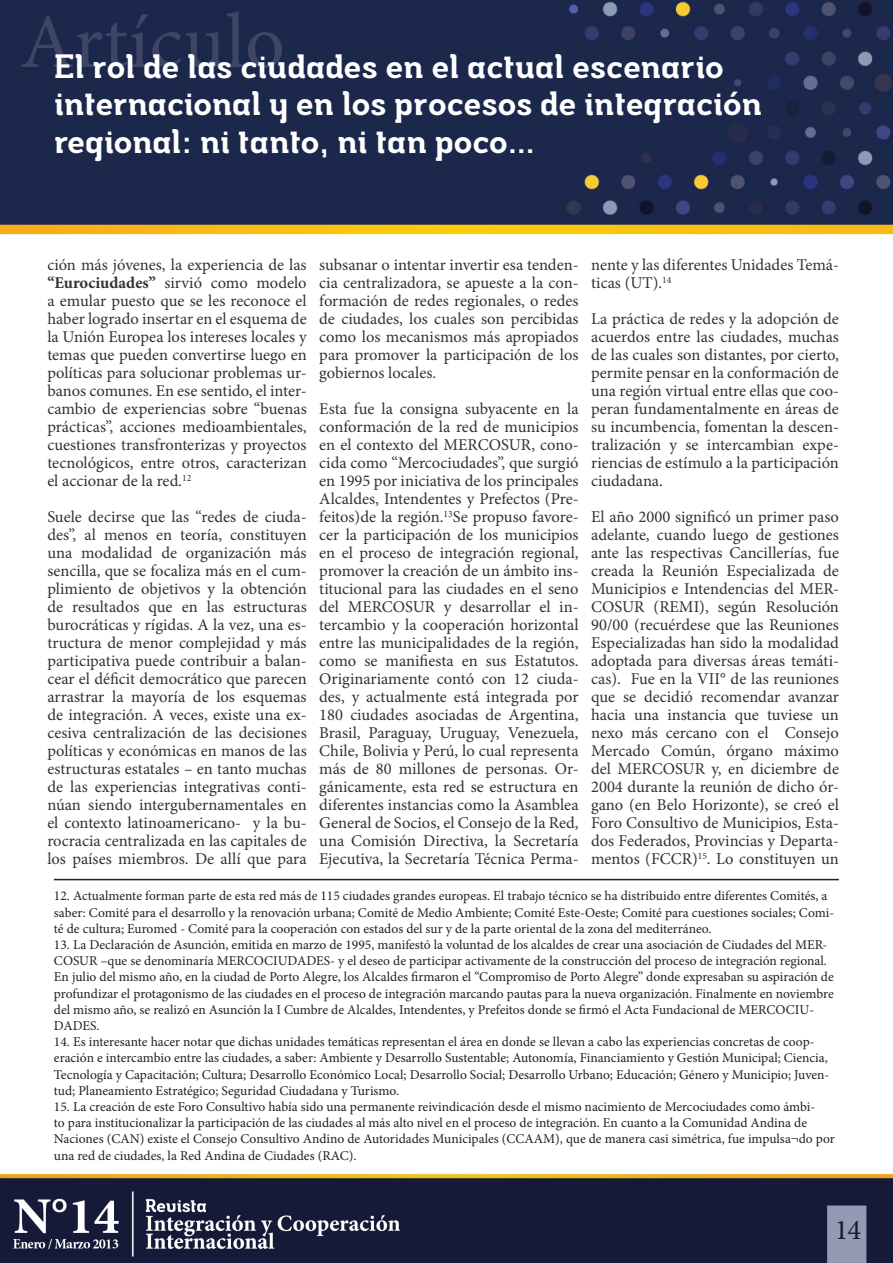
<style>
.page{position:relative;width:893px;height:1263px;background:#fff}
.page>*{position:absolute;margin:0;border:0;box-sizing:border-box;transform-origin:0 0}
.t1{font:700 31.5px/37.8px "Musket";color:#fff}
.t2{font:28.5px "Minion Pro";color:#151a38}
.t3{font:16.5px/18px "Minion Pro";color:#333233;text-align:justify}
.t4{font:13.5px/16.2px "Minion Pro";color:#231f20}
.s1{font-weight:700}
</style>
<div class="page">
<img style="left:0;top:0;width:893px;height:1263px">
<hr style="left:54px;top:879px;width:785px;height:1px;background:#231f20">
<h1 class="t1" style="left:54px;top:49px;width:709px">El rol de las ciudades en el actual escenario internacional y en los procesos de integración regional: ni tanto, ni tan poco…</h1>
<p class="t3" style="left:47px;top:256px;width:261px">ción más jóvenes, la experiencia de las <span class="s1">“Eurociudades”</span> sirvió como modelo a emular puesto que se les reconoce el haber logrado insertar en el esquema de la Unión Europea los intereses locales y temas que pueden convertirse luego en políticas para solucionar problemas ur&shy;banos comunes. En ese sentido, el inter&shy;cambio de experiencias sobre “buenas prácticas”, acciones medioambientales, cuestiones transfronterizas y proyectos tecnológicos, entre otros, caracterizan el accionar de la red.<sup>12</sup></p>
<p class="t3" style="left:47px;top:508px;width:261px">Suele decirse que las “redes de ciuda&shy;des”, al menos en teoría, constituyen una modalidad de organización más sencilla, que se focaliza más en el cum&shy;plimiento de objetivos y la obtención de resultados que en las estructuras burocráticas y rígidas. A la vez, una es&shy;tructura de menor complejidad y más participativa puede contribuir a balan&shy;cear el déficit democrático que parecen arrastrar la mayoría de los esquemas de integración. A veces, existe una ex&shy;cesiva centralización de las decisiones políticas y económicas en manos de las estructuras estatales – en tanto muchas de las experiencias integrativas conti&shy;núan siendo intergubernamentales en el contexto latinoamericano- y la bu&shy;rocracia centralizada en las capitales de los países miembros. De allí que para</p>
<p class="t3" style="left:591px;top:256px;width:249px">nente y las diferentes Unidades Temá&shy;ticas (UT).<sup>14</sup></p>
<p class="t3" style="left:591px;top:310px;width:249px">La práctica de redes y la adopción de acuerdos entre las ciudades, muchas de las cuales son distantes, por cierto, permite pensar en la conformación de una región virtual entre ellas que coo&shy;peran fundamentalmente en áreas de su incumbencia, fomentan la descen&shy;tralización y se intercambian expe&shy;riencias de estímulo a la participación ciudadana.</p>
<p class="t3" style="left:591px;top:508px;width:249px">El año 2000 significó un primer paso adelante, cuando luego de gestiones ante las respectivas Cancillerías, fue creada la Reunión Especializada de Municipios e Intendencias del MER-COSUR (REMI), según Resolución 90/00 (recuérdese que las Reuniones Especializadas han sido la modalidad adoptada para diversas áreas temáti&shy;cas). Fue en la VII° de las reuniones que se decidió recomendar avanzar hacia una instancia que tuviese un nexo más cercano con el Consejo Mercado Común, órgano máximo del MERCOSUR y, en diciembre de 2004 durante la reunión de dicho ór&shy;gano (en Belo Horizonte), se creó el Foro Consultivo de Municipios, Esta&shy;dos Federados, Provincias y Departa&shy;mentos (FCCR)<sup>15</sup>. Lo constituyen un</p>
<p class="t4" style="left:54px;top:888px;width:782px">12. Actualmente forman parte de esta red más de 115 ciudades grandes europeas. El trabajo técnico se ha distribuido entre diferentes Comités, a saber: Comité para el desarrollo y la renovación urbana; Comité de Medio Ambiente; Comité Este-Oeste; Comité para cuestiones sociales; Comi&shy;té de cultura; Euromed - Comité para la cooperación con estados del sur y de la parte oriental de la zona del mediterráneo.</p>
<p class="t4" style="left:54px;top:937px;width:781px">13. La Declaración de Asunción, emitida en marzo de 1995, manifestó la voluntad de los alcaldes de crear una asociación de Ciudades del MER-COSUR –que se denominaría MERCOCIUDADES- y el deseo de participar activamente de la construcción del proceso de integración regional.<br>En julio del mismo año, en la ciudad de Porto Alegre, los Alcaldes firmaron el “Compromiso de Porto Alegre” donde expresaban su aspiración de profundizar el protagonismo de las ciudades en el proceso de integración marcando pautas para la nueva organización. Finalmente en noviembre del mismo año, se realizó en Asunción la I Cumbre de Alcaldes, Intendentes, y Prefeitos donde se firmó el Acta Fundacional de MERCOCIU-DADES.</p>
<p class="t4" style="left:54px;top:1034px;width:777px">14. Es interesante hacer notar que dichas unidades temáticas representan el área en donde se llevan a cabo las experiencias concretas de coop&shy;eración e intercambio entre las ciudades, a saber: Ambiente y Desarrollo Sustentable; Autonomía, Financiamiento y Gestión Municipal; Ciencia, Tecnología y Capacitación; Cultura; Desarrollo Económico Local; Desarrollo Social; Desarrollo Urbano; Educación; Género y Municipio; Juven&shy;tud; Planeamiento Estratégico; Seguridad Ciudadana y Turismo.</p>
<p class="t4" style="left:54px;top:1099px;width:782px">15. La creación de este Foro Consultivo había sido una permanente reivindicación desde el mismo nacimiento de Mercociudades como ámbi-<br>to para institucionalizar la participación de las ciudades al más alto nivel en el proceso de integración. En cuanto a la Comunidad Andina de Naciones (CAN) existe el Consejo Consultivo Andino de Autoridades Municipales (CCAAM), que de manera casi simétrica, fue impulsa¬do por una red de ciudades, la Red Andina de Ciudades (RAC).</p>
<p class="t3" style="left:319px;top:256px;width:261px">subsanar o intentar invertir esa tenden&shy;cia centralizadora, se apueste a la con&shy;formación de redes regionales, o redes de ciudades, los cuales son percibidas como los mecanismos más apropiados para promover la participación de los gobiernos locales.</p>
<p class="t3" style="left:319px;top:400px;width:261px">Esta fue la consigna subyacente en la conformación de la red de municipios en el contexto del MERCOSUR, cono&shy;cida como “Mercociudades”, que surgió en 1995 por iniciativa de los principales Alcaldes, Intendentes y Prefectos (Pre&shy;feitos)de la región.<sup>13</sup>Se propuso favore&shy;cer la participación de los municipios en el proceso de integración regional, promover la creación de un ámbito ins&shy;titucional para las ciudades en el seno del MERCOSUR y desarrollar el in&shy;tercambio y la cooperación horizontal entre las municipalidades de la región, como se manifiesta en sus Estatutos.<br>Originariamente contó con 12 ciuda&shy;des, y actualmente está integrada por 180 ciudades asociadas de Argentina, Brasil, Paraguay, Uruguay, Venezuela, Chile, Bolivia y Perú, lo cual representa más de 80 millones de personas. Or&shy;gánicamente, esta red se estructura en diferentes instancias como la Asamblea General de Socios, el Consejo de la Red, una Comisión Directiva, la Secretaría Ejecutiva, la Secretaría Técnica Perma-</p>
<h2 class="t2" style="left:835px;top:1211px;width:28px">14</h2>
</div>
